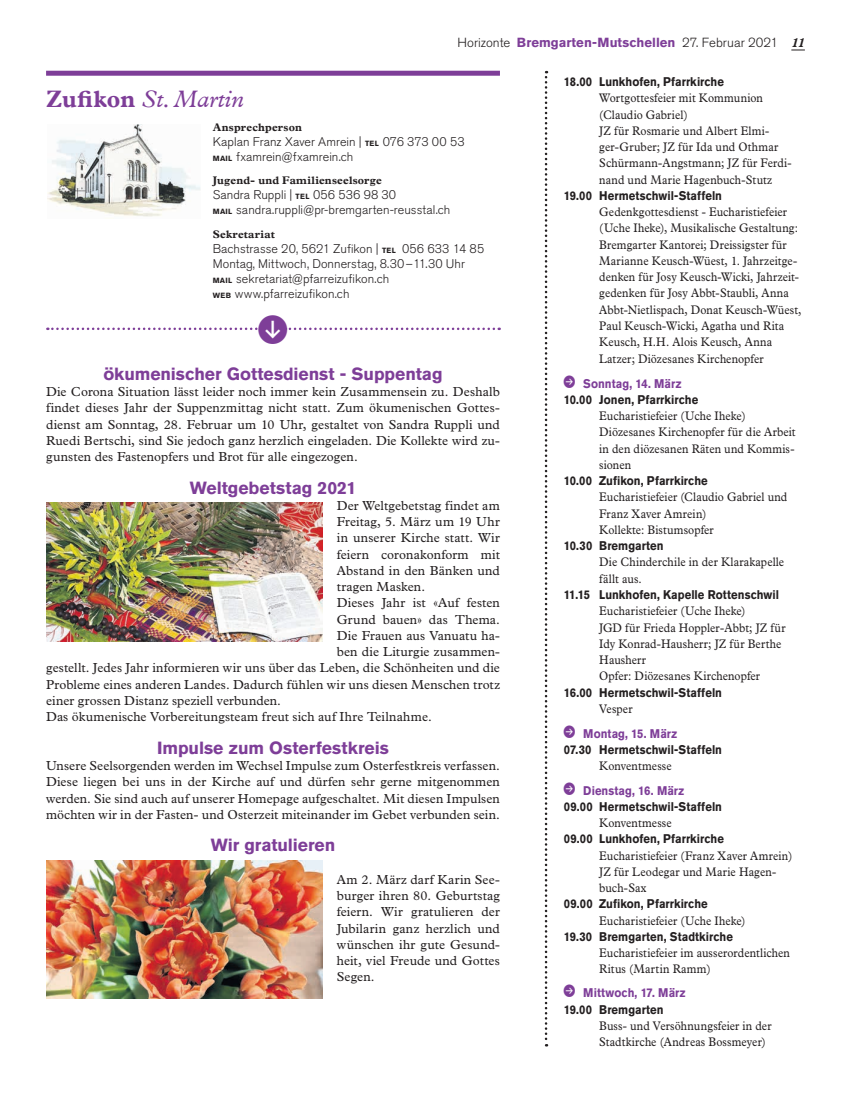
<style>
.page{position:relative;width:851px;height:1099px;background:#fff}
.page>*{position:absolute;margin:0;border:0;box-sizing:border-box;transform-origin:0 0}
.t1{font:italic 23.75px "Plantin MT Pro";color:#7e3e98}
.t2{font:700 17.5px "Akzidenz Grotesk Pro";color:#7e3e98}
.t3{font:13.12px/16.2px "Plantin Std";letter-spacing:.01em;color:#231f20;text-align:justify}
.t4{font:300 13.12px "Akzidenz Grotesk Pro";color:#231f20}
.t5{font:12.5px/16.2px "Plantin Std";letter-spacing:.01em;color:#231f20;scale:.9 1}
.t6{font:700 12.5px "Akzidenz Grotesk Pro";letter-spacing:.005em;color:#231f20;scale:.9 1}
.t7{font:300 12.5px/15px "Akzidenz Grotesk Pro";letter-spacing:.005em;color:#231f20}
.t8{font:700 12.5px "Akzidenz Grotesk Pro";letter-spacing:.005em;color:#7e3e98;scale:.9 1}
.t9{font:700 11px "Plantin MT Pro";letter-spacing:.015em;color:#231f20}
.s1{font-weight:700;color:#7e3e98}
.s2{font-family:"Plantin Std";font-weight:700;font-style:italic}
.s3{font-weight:700;font-style:normal}
.s4{font-weight:700;font-size:7.5px}
</style>
<div class="page">
<svg style="left:791px;top:50px;width:13px;height:1px"></svg>
<svg style="left:544px;top:71px;width:3px;height:975px"></svg>
<img style="left:46px;top:503px;width:276px;height:138px">
<img style="left:46px;top:860px;width:276px;height:138px">
<div style="left:46px;top:71px;width:454px;height:5px;background:#7e3e98"></div>
<img style="left:47px;top:125px;width:153px;height:92px">
<svg style="left:47px;top:327px;width:452px;height:4px"></svg>
<p class="t4" style="left:457px;top:34px;width:349px">Horizonte <span class="s1">Bremgarten-Mutschellen</span> 27. Februar 2021 <span class="s2">11</span></p>
<h1 class="t1" style="left:46px;top:85px;width:199px"><span class="s3">Zufikon</span> St.Martin</h1>
<p class="t9" style="left:213px;top:120px;width:91px">Ansprechperson</p>
<p class="t7" style="left:213px;top:134px;width:253px">Kaplan Franz Xaver Amrein | <span class="s4">TEL</span> 076 373 00 53<br><span class="s4">MAIL</span> fxamrein@fxamrein.ch</p>
<p class="t9" style="left:213px;top:174px;width:170px">Jugend- und Familienseelsorge</p>
<p class="t7" style="left:213px;top:188px;width:239px">Sandra Ruppli | <span class="s4">TEL</span> 056 536 98 30<br><span class="s4">MAIL</span> sandra.ruppli@pr-bremgarten-reusstal.ch</p>
<p class="t9" style="left:213px;top:228px;width:64px">Sekretariat</p>
<p class="t7" style="left:213px;top:241px;width:273px">Bachstrasse 20, 5621 Zufikon | <span class="s4">TEL</span> 056 633 14 85<br>Montag, Mittwoch, Donnerstag, 8.30–11.30 Uhr <span class="s4">MAIL</span> sekretariat@pfarreizufikon.ch<br><span class="s4">WEB</span> www.pfarreizufikon.ch</p>
<h2 class="t2" style="left:103px;top:362px;width:340px">ökumenischer Gottesdienst - Suppentag</h2>
<p class="t3" style="left:46px;top:383px;width:455px">Die Corona Situation lässt leider noch immer kein Zusammensein zu. Deshalb findet dieses Jahr der Suppenzmittag nicht statt. Zum ökumenischen Gottes&shy;dienst am Sonntag, 28. Februar um 10 Uhr, gestaltet von Sandra Ruppli und Ruedi Bertschi, sind Sie jedoch ganz herzlich eingeladen. Die Kollekte wird zu&shy;gunsten des Fastenopfers und Brot für alle eingezogen.</p>
<h2 class="t2" style="left:190px;top:476px;width:168px">Weltgebetstag 2021</h2>
<p class="t3" style="left:337px;top:497px;width:164px">Der Weltgebetstag findet am</p>
<p class="t3" style="left:337px;top:513px;width:164px">Freitag, 5. März um 19 Uhr</p>
<p class="t3" style="left:337px;top:530px;width:165px">in unserer Kirche statt. Wir</p>
<p class="t3" style="left:337px;top:546px;width:164px">feiern coronakonform mit</p>
<p class="t3" style="left:337px;top:562px;width:164px">Abstand in den Bänken und</p>
<p class="t3" style="left:337px;top:578px;width:90px">tragen Masken.</p>
<p class="t3" style="left:337px;top:595px;width:164px">Dieses Jahr ist «Auf festen</p>
<p class="t3" style="left:337px;top:611px;width:164px">Grund bauen» das Thema.</p>
<p class="t3" style="left:337px;top:627px;width:164px">Die Frauen aus Vanuatu ha-</p>
<p class="t3" style="left:337px;top:643px;width:164px">ben die Liturgie zusammen-</p>
<p class="t3" style="left:46px;top:660px;width:455px">gestellt. Jedes Jahr informieren wir uns über das Leben, die Schönheiten und die</p>
<p class="t3" style="left:46px;top:676px;width:455px">Probleme eines anderen Landes. Dadurch fühlen wir uns diesen Menschen trotz</p>
<p class="t3" style="left:46px;top:692px;width:236px">einer grossen Distanz speziell verbunden.</p>
<p class="t3" style="left:46px;top:708px;width:387px">Das ökumenische Vorbereitungsteam freut sich auf Ihre Teilnahme.</p>
<h2 class="t2" style="left:157px;top:736px;width:233px">Impulse zum Osterfestkreis</h2>
<p class="t3" style="left:46px;top:757px;width:455px">Unsere Seelsorgenden werden im Wechsel Impulse zum Osterfestkreis verfassen.<br>Diese liegen bei uns in der Kirche auf und dürfen sehr gerne mitgenommen werden. Sie sind auch auf unserer Homepage aufgeschaltet. Mit diesen Impulsen möchten wir in der Fasten- und Osterzeit miteinander im Gebet verbunden sein.</p>
<h2 class="t2" style="left:211px;top:833px;width:126px">Wir gratulieren</h2>
<p class="t3" style="left:337px;top:871px;width:165px">Am 2. März darf Karin See&shy;burger ihren 80. Geburtstag feiern. Wir gratulieren der Jubilarin ganz herzlich und wünschen ihr gute Gesund&shy;heit, viel Freude und Gottes Segen.</p>
<p class="t6" style="left:563px;top:74px;width:179px">18.00 Lunkhofen, Pfarrkirche</p>
<p class="t5" style="left:599px;top:90px;width:215px">Wortgottesfeier mit Kommunion (Claudio Gabriel)<br>JZ für Rosmarie und Albert Elmi&shy;ger-Gruber; JZ für Ida und Othmar<br>Schürmann-Angstmann; JZ für Ferdi&shy;nand und Marie Hagenbuch-Stutz</p>
<p class="t6" style="left:563px;top:187px;width:177px">19.00 Hermetschwil-Staffeln</p>
<p class="t5" style="left:599px;top:204px;width:226px">Gedenkgottesdienst - Eucharistiefeier (Uche Iheke), Musikalische Gestaltung:<br>Bremgarter Kantorei; Dreissigster für Marianne Keusch-Wüest, 1. Jahrzeitge&shy;denken für Josy Keusch-Wicki, Jahrzeit&shy;gedenken für Josy Abbt-Staubli, Anna Abbt-Nietlispach, Donat Keusch-Wüest, Paul Keusch-Wicki, Agatha und Rita Keusch, H.H. Alois Keusch, Anna Latzer; Diözesanes Kirchenopfer</p>
<p class="t8" style="left:583px;top:375px;width:110px">Sonntag, 14. März</p>
<p class="t6" style="left:563px;top:391px;width:151px">10.00 Jonen, Pfarrkirche</p>
<p class="t5" style="left:599px;top:408px;width:220px">Eucharistiefeier (Uche Iheke)<br>Diözesanes Kirchenopfer für die Arbeit in den diözesanen Räten und Kommis&shy;sionen</p>
<p class="t6" style="left:563px;top:472px;width:161px">10.00 Zufikon, Pfarrkirche</p>
<p class="t5" style="left:599px;top:489px;width:210px">Eucharistiefeier (Claudio Gabriel und<br>Franz Xaver Amrein)<br>Kollekte: Bistumsopfer</p>
<p class="t6" style="left:563px;top:537px;width:112px">10.30 Bremgarten</p>
<p class="t5" style="left:599px;top:554px;width:207px">Die Chinderchile in der Klarakapelle fällt aus.</p>
<p class="t6" style="left:563px;top:586px;width:240px">11.15 Lunkhofen, Kapelle Rottenschwil</p>
<p class="t5" style="left:599px;top:603px;width:208px">Eucharistiefeier (Uche Iheke)<br>JGD für Frieda Hoppler-Abbt; JZ für<br>Idy Konrad-Hausherr; JZ für Berthe<br>Hausherr<br>Opfer: Diözesanes Kirchenopfer</p>
<p class="t6" style="left:563px;top:684px;width:177px">16.00 Hermetschwil-Staffeln</p>
<p class="t5" style="left:599px;top:700px;width:39px">Vesper</p>
<p class="t8" style="left:583px;top:725px;width:106px">Montag, 15. März</p>
<p class="t6" style="left:563px;top:741px;width:177px">07.30 Hermetschwil-Staffeln</p>
<p class="t5" style="left:599px;top:758px;width:82px">Konventmesse</p>
<p class="t8" style="left:583px;top:782px;width:114px">Dienstag, 16. März</p>
<p class="t6" style="left:563px;top:798px;width:177px">09.00 Hermetschwil-Staffeln</p>
<p class="t5" style="left:599px;top:814px;width:82px">Konventmesse</p>
<p class="t6" style="left:563px;top:830px;width:179px">09.00 Lunkhofen, Pfarrkirche</p>
<p class="t5" style="left:599px;top:847px;width:216px">Eucharistiefeier (Franz Xaver Amrein)<br>JZ für Leodegar und Marie Hagen&shy;buch-Sax</p>
<p class="t6" style="left:563px;top:895px;width:161px">09.00 Zufikon, Pfarrkirche</p>
<p class="t5" style="left:599px;top:912px;width:164px">Eucharistiefeier (Uche Iheke)</p>
<p class="t6" style="left:563px;top:928px;width:189px">19.30 Bremgarten, Stadtkirche</p>
<p class="t5" style="left:599px;top:944px;width:213px">Eucharistiefeier im ausserordentlichen<br>Ritus (Martin Ramm)</p>
<p class="t8" style="left:583px;top:984px;width:115px">Mittwoch, 17. März</p>
<p class="t6" style="left:563px;top:1001px;width:112px">19.00 Bremgarten</p>
<p class="t5" style="left:599px;top:1017px;width:193px">Buss- und Versöhnungsfeier in der<br>Stadtkirche (Andreas Bossmeyer)</p>
</div>
